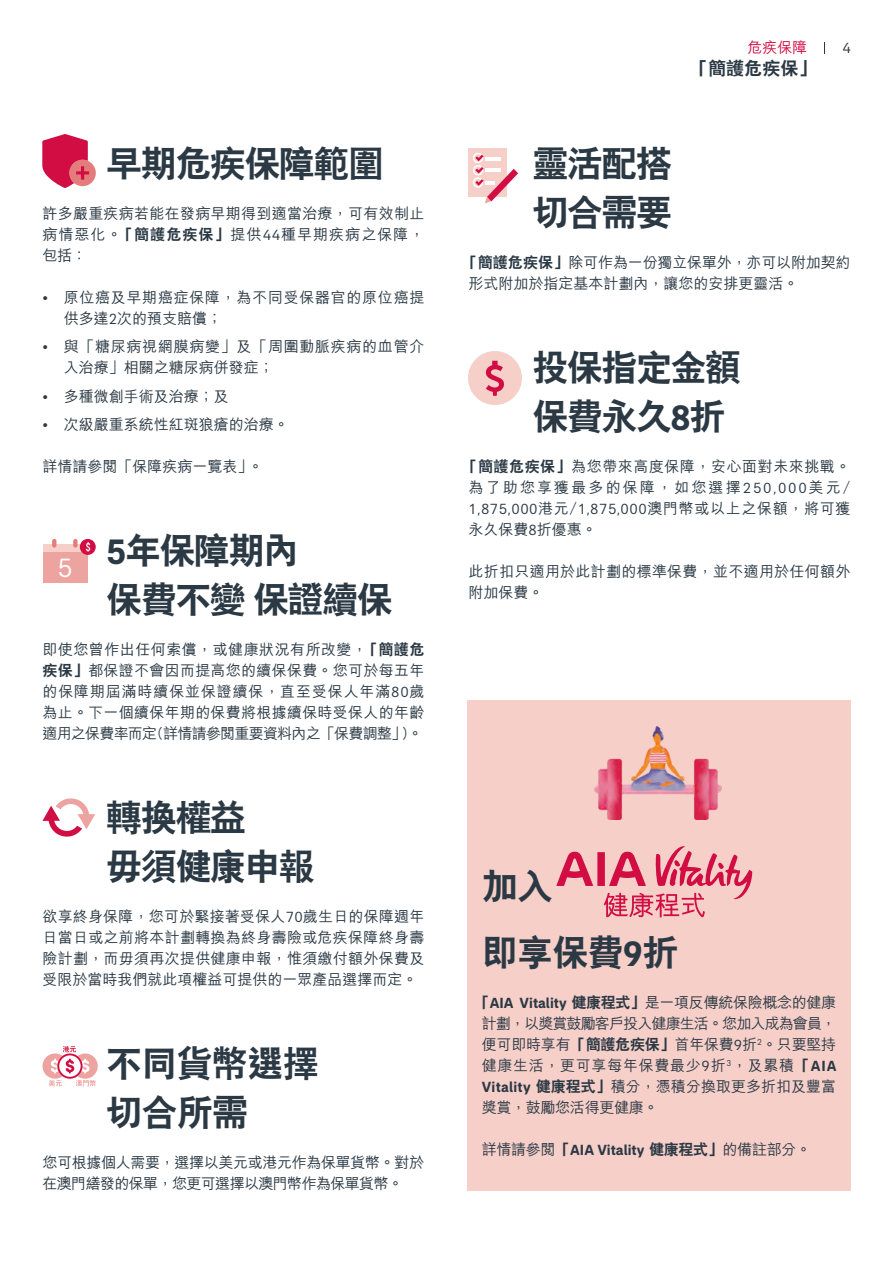
<style>
.page{position:relative;width:893px;height:1263px;background:#fff}
.page>*{position:absolute;margin:0;border:0;box-sizing:border-box;transform-origin:0 0}
.t1{font:800 36px/49.5px "C Hei 2 HK";letter-spacing:-.04em;color:#2b3944}
.t2{font:800 36px/49.5px "C Hei 2 HK";letter-spacing:-.02em;color:#2b3944}
.t3{font:27px "AIA Everest";color:#fff}
.t4{font:800 18px "C Hei 2 HK";color:#2b3944}
.t5{font:500 15px/21px "M Hei HK";color:#2b3944;text-align:justify}
.t6{font:500 15px/21px "M Hei HK";letter-spacing:.045em;color:#2b3944}
.t7{font:500 15px/21px "M Hei HK";letter-spacing:.09em;color:#2b3944;text-align:center}
.t8{font:500 15px/21px "M Hei HK";letter-spacing:-.03em;color:#2b3944}
.t9{font:15px "AIA Everest";letter-spacing:.035em;color:#2b3944}
.t10{font:500 15px/21px "M Hei HK";letter-spacing:.02em;color:#2b3944}
.t11{font:500 15px "M Hei HK";letter-spacing:-.02em;color:#2b3944}
.t12{font:500 15px "M Hei HK";color:#d20d44}
.s1{font-family:"C Hei 2 HK";font-weight:800}
.s2{font-family:"AIA Everest";font-weight:400}
.s3{font-family:"AIA Everest";font-weight:700}
.s4{font-family:"M Hei HK";font-weight:500}
</style>
<div class="page">
<div style="left:69px;top:160px;width:27px;height:26px;background:#e47c7b;border-radius:50%"></div>
<svg style="left:42px;top:134px;width:47px;height:54px"></svg>
<div style="left:43px;top:550px;width:45px;height:32px;background:#eda39f"></div>
<div style="left:43px;top:544px;width:45px;height:7px;background:#f6cfc9"></div>
<svg style="left:52px;top:539px;width:4px;height:9px"></svg>
<div style="left:73px;top:539px;width:5px;height:9px;background:#e47c7b;border-radius:2px"></div>
<div style="left:80px;top:539px;width:16px;height:16px;background:#d20d44;border-radius:50%"></div>
<svg style="left:86px;top:542px;width:4px;height:10px"></svg>
<svg style="left:42px;top:798px;width:53px;height:39px"></svg>
<div style="left:468px;top:149px;width:38px;height:48px;background:#f6cfc9"></div>
<svg style="left:473px;top:153px;width:45px;height:51px"></svg>
<div style="left:468px;top:351px;width:54px;height:54px;background:#f6cfc9;border-radius:50%"></div>
<svg style="left:485px;top:361px;width:19px;height:35px"></svg>
<svg style="left:42px;top:1046px;width:56px;height:40px"></svg>
<div style="left:467px;top:700px;width:384px;height:490px;background:#f6cfc9"></div>
<img style="left:594px;top:726px;width:127px;height:93px">
<svg style="left:556px;top:846px;width:196px;height:71px"></svg>
<h1 class="t1" style="left:106px;top:138px;width:279px">早期危疾保障範圍</h1>
<p class="t5" style="left:42px;top:201px;width:383px">許多嚴重疾病若能在發病早期得到適當治療，可有效制止病情惡化。<span class="s1">「簡護危疾保」</span>提供<span class="s2">44</span>種早期疾病之保障，包括：</p>
<p class="t6" style="left:64px;top:285px;width:362px;text-indent:-21px"><span class="s2">•</span> 原位癌及早期癌症保障，為不同受保器官的原位癌提供多達<span class="s2">2</span>次的預支賠償；</p>
<p class="t6" style="left:64px;top:335px;width:362px;text-indent:-21px"><span class="s2">•</span> 與「糖尿病視網膜病變」及「周圍動脈疾病的血管介入治療」相關之糖尿病併發症；</p>
<p class="t5" style="left:42px;top:384px;width:188px"><span class="s2">•</span> 多種微創手術及治療；及</p>
<p class="t5" style="left:42px;top:413px;width:248px"><span class="s2">•</span> 次級嚴重系統性紅斑狼瘡的治療。</p>
<p class="t5" style="left:42px;top:455px;width:222px">詳情請參閱「保障疾病一覽表」。</p>
<h1 class="t1" style="left:106px;top:525px;width:288px"><span class="s3">5</span>年保障期內<br>保費不變 保證續保</h1>
<p class="t5" style="left:42px;top:638px;width:384px">即使您曾作出任何索償，或健康狀況有所改變，<span class="s1">「簡護危疾保」</span>都保證不會因而提高您的續保保費。您可於每五年的保障期屆滿時續保並保證續保，直至受保人年滿<span class="s2">80</span>歲為止。下一個續保年期的保費將根據續保時受保人的年齡適用之保費率而定(詳情請參閱重要資料內之「保費調整」)。</p>
<h2 class="t3" style="left:58px;top:552px;width:17px">5</h2>
<h1 class="t1" style="left:106px;top:792px;width:210px">轉換權益<br>毋須健康申報</h1>
<p class="t5" style="left:42px;top:905px;width:383px">欲享終身保障，您可於緊接著受保人<span class="s2">70</span>歲生日的保障週年日當日或之前將本計劃轉換為終身壽險或危疾保障終身壽險計劃，而毋須再次提供健康申報，惟須繳付額外保費及受限於當時我們就此項權益可提供的一眾產品選擇而定。</p>
<h1 class="t2" style="left:106px;top:1038px;width:214px">不同貨幣選擇切合所需</h1>
<p class="t8" style="left:42px;top:1151px;width:383px">您可根據個人需要，選擇以美元或港元作為保單貨幣。對於在澳門繕發的保單，您更可選擇以澳門幣作為保單貨幣。</p>
<p class="t12" style="left:747px;top:37px;width:61px">危疾保障</p>
<p class="t9" style="left:842px;top:40px;width:10px">4</p>
<p class="t4" style="left:690px;top:59px;width:128px">「簡護危疾保」</p>
<h1 class="t1" style="left:532px;top:138px;width:176px">靈活配搭　切合需要</h1>
<p class="t5" style="left:469px;top:251px;width:383px;text-indent:-6px"><span class="s1">「簡護危疾保」</span>除可作為一份獨立保單外，亦可以附加契約形式附加於指定基本計劃內，讓您的安排更靈活。</p>
<h1 class="t1" style="left:532px;top:342px;width:210px">投保指定金額保費永久<span class="s3">8</span>折</h1>
<p class="t7" style="left:462px;top:455px;width:389px"><span class="s1">「簡護危疾保」</span>為您帶來高度保障，安心面對未來挑戰。為了助您享獲最多的保障，如您選擇<span class="s2">250,000</span>美元/</p>
<p class="t9" style="left:469px;top:500px;width:383px">1,875,000<span class="s4">港元/</span>1,875,000<span class="s4">澳門幣或以上之保額，將可獲</span></p>
<p class="t5" style="left:469px;top:518px;width:130px">永久保費<span class="s2">8</span>折優惠。</p>
<p class="t10" style="left:469px;top:560px;width:383px">此折扣只適用於此計劃的標準保費，並不適用於任何額外附加保費。</p>
<h1 class="t1" style="left:482px;top:853px;width:198px;line-height:66px">加入<br>即享保費<span class="s3">9</span>折</h1>
<p class="t5" style="left:482px;top:991px;width:356px;text-indent:-7px"><span class="s1">「</span><span class="s3">AIA Vitality</span> <span class="s1">健康程式」</span>是一項反傳統保險概念的健康計劃，以獎賞鼓勵客戶投入健康生活。您加入成為會員，便可即時享有<span class="s1">「簡護危疾保」</span>首年保費<span class="s2">9</span>折<sup>2</sup>。只要堅持健康生活，更可享每年保費最少<span class="s2">9</span>折<sup>3</sup>，及累積<span class="s1">「</span><span class="s3">AIA Vitality</span> <span class="s1">健康程式」</span>積分，憑積分換取更多折扣及豐富獎賞，鼓勵您活得更健康。</p>
<p class="t11" style="left:482px;top:1139px;width:331px">詳情請參閱<span class="s1">「</span><span class="s3">AIA Vitality</span> <span class="s1">健康程式」</span>的備註部分。</p>
</div>
